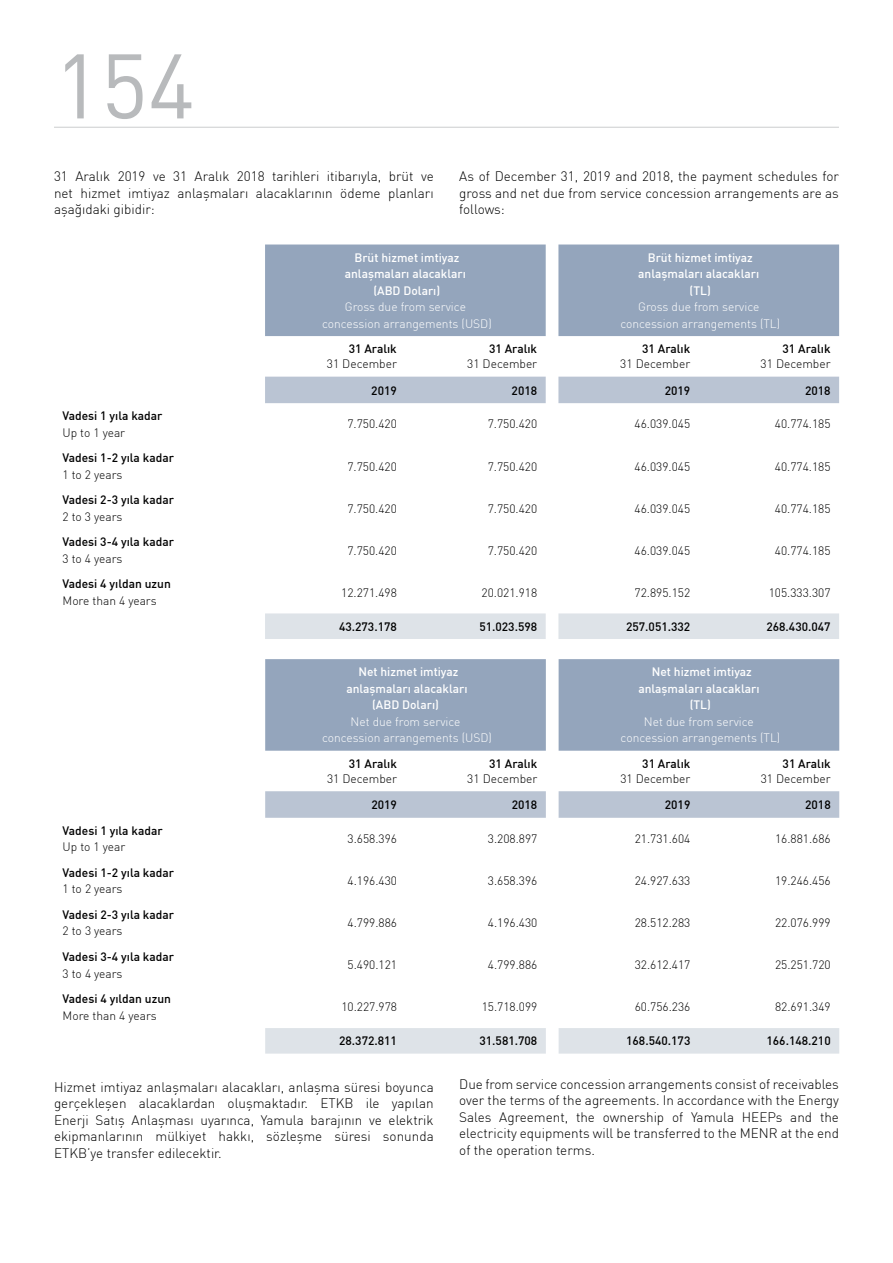
<style>
.page{position:relative;width:893px;height:1263px;background:#fff}
.page>*{position:absolute;margin:0;border:0;box-sizing:border-box;transform-origin:0 0}
.t1{font:90px "DIN";color:#b8babc}
.t2{font:300 13.5px/16.5px "DIN";color:#000;text-align:justify}
.t3{font:300 12px "DIN";color:#000}
.t4{font:500 12px "DIN";color:#000}
.t5{font:500 12px/16.5px "DIN";color:#fff;text-align:center}
.t6{font:300 12px/16.5px "DIN";color:#fff;text-align:center}
</style>
<div class="page">
<hr style="left:54px;top:127px;width:785px;height:1px;background:#d1d3d4">
<div style="left:265px;top:244px;width:574px;height:92px;background:#94a5bc"></div>
<div style="left:265px;top:377px;width:574px;height:26px;background:#bac4d3"></div>
<div style="left:265px;top:613px;width:574px;height:26px;background:#dee3e8"></div>
<div style="left:265px;top:659px;width:574px;height:92px;background:#94a5bc"></div>
<svg style="left:265px;top:791px;width:574px;height:27px;background:#bcc6d4"></svg>
<div style="left:265px;top:1028px;width:574px;height:25px;background:#dee3e8"></div>
<h1 class="t1" style="left:54px;top:30px;width:142px">154</h1>
<p class="t2" style="left:54px;top:168px;width:381px">31 Aralık 2019 ve 31 Aralık 2018 tarihleri itibarıyla, brüt ve net hizmet imtiyaz anlaşmaları alacaklarının ödeme planları aşağıdaki gibidir:</p>
<p class="t2" style="left:459px;top:168px;width:381px">As of December 31, 2019 and 2018, the payment schedules for gross and net due from service concession arrangements are as follows:</p>
<p class="t5" style="left:345px;top:249px;width:123px">Brüt hizmet imtiyaz anlaşmaları alacakları (ABD Doları)</p>
<p class="t6" style="left:322px;top:298px;width:171px">Gross due from service concession arrangements (USD)</p>
<p class="t5" style="left:638px;top:249px;width:123px">Brüt hizmet imtiyaz anlaşmaları alacakları (TL)</p>
<p class="t6" style="left:620px;top:298px;width:161px">Gross due from service concession arrangements (TL)</p>
<p class="t4" style="left:349px;top:341px;width:50px">31 Aralık</p>
<p class="t3" style="left:327px;top:356px;width:72px">31 December</p>
<p class="t4" style="left:489px;top:341px;width:50px">31 Aralık</p>
<p class="t3" style="left:467px;top:356px;width:72px">31 December</p>
<p class="t4" style="left:642px;top:341px;width:50px">31 Aralık</p>
<p class="t3" style="left:620px;top:356px;width:72px">31 December</p>
<p class="t4" style="left:782px;top:341px;width:50px">31 Aralık</p>
<p class="t3" style="left:761px;top:356px;width:72px">31 December</p>
<p class="t4" style="left:63px;top:408px;width:102px">Vadesi 1 yıla kadar</p>
<p class="t3" style="left:63px;top:425px;width:64px">Up to 1 year</p>
<p class="t4" style="left:63px;top:450px;width:113px">Vadesi 1-2 yıla kadar</p>
<p class="t3" style="left:63px;top:467px;width:61px">1 to 2 years</p>
<p class="t4" style="left:63px;top:492px;width:113px">Vadesi 2-3 yıla kadar</p>
<p class="t3" style="left:63px;top:509px;width:61px">2 to 3 years</p>
<p class="t4" style="left:63px;top:534px;width:113px">Vadesi 3-4 yıla kadar</p>
<p class="t3" style="left:63px;top:551px;width:61px">3 to 4 years</p>
<p class="t4" style="left:63px;top:576px;width:110px">Vadesi 4 yıldan uzun</p>
<p class="t3" style="left:63px;top:593px;width:96px">More than 4 years</p>
<p class="t4" style="left:63px;top:823px;width:102px">Vadesi 1 yıla kadar</p>
<p class="t3" style="left:63px;top:840px;width:64px">Up to 1 year</p>
<p class="t4" style="left:63px;top:865px;width:113px">Vadesi 1-2 yıla kadar</p>
<p class="t3" style="left:63px;top:882px;width:61px">1 to 2 years</p>
<p class="t4" style="left:63px;top:907px;width:113px">Vadesi 2-3 yıla kadar</p>
<p class="t3" style="left:63px;top:924px;width:61px">2 to 3 years</p>
<p class="t4" style="left:63px;top:949px;width:113px">Vadesi 3-4 yıla kadar</p>
<p class="t3" style="left:63px;top:966px;width:61px">3 to 4 years</p>
<p class="t4" style="left:63px;top:991px;width:110px">Vadesi 4 yıldan uzun</p>
<p class="t3" style="left:63px;top:1008px;width:96px">More than 4 years</p>
<p class="t4" style="left:371px;top:383px;width:27px">2019</p>
<p class="t4" style="left:512px;top:383px;width:27px">2018</p>
<p class="t4" style="left:665px;top:383px;width:27px">2019</p>
<p class="t4" style="left:805px;top:383px;width:27px">2018</p>
<p class="t3" style="left:347px;top:417px;width:51px">7.750.420</p>
<p class="t3" style="left:488px;top:417px;width:51px">7.750.420</p>
<p class="t3" style="left:635px;top:417px;width:57px">46.039.045</p>
<p class="t3" style="left:775px;top:417px;width:57px">40.774.185</p>
<p class="t3" style="left:347px;top:459px;width:51px">7.750.420</p>
<p class="t3" style="left:488px;top:459px;width:51px">7.750.420</p>
<p class="t3" style="left:635px;top:459px;width:57px">46.039.045</p>
<p class="t3" style="left:775px;top:459px;width:57px">40.774.185</p>
<p class="t3" style="left:347px;top:501px;width:51px">7.750.420</p>
<p class="t3" style="left:488px;top:501px;width:51px">7.750.420</p>
<p class="t3" style="left:635px;top:501px;width:57px">46.039.045</p>
<p class="t3" style="left:775px;top:501px;width:57px">40.774.185</p>
<p class="t3" style="left:347px;top:543px;width:51px">7.750.420</p>
<p class="t3" style="left:488px;top:543px;width:51px">7.750.420</p>
<p class="t3" style="left:635px;top:543px;width:57px">46.039.045</p>
<p class="t3" style="left:775px;top:543px;width:57px">40.774.185</p>
<p class="t3" style="left:341px;top:585px;width:57px">12.271.498</p>
<p class="t3" style="left:482px;top:585px;width:57px">20.021.918</p>
<p class="t3" style="left:635px;top:585px;width:57px">72.895.152</p>
<p class="t3" style="left:769px;top:585px;width:63px">105.333.307</p>
<p class="t4" style="left:339px;top:618px;width:59px">43.273.178</p>
<p class="t4" style="left:479px;top:618px;width:59px">51.023.598</p>
<p class="t4" style="left:626px;top:618px;width:66px">257.051.332</p>
<p class="t4" style="left:766px;top:618px;width:66px">268.430.047</p>
<p class="t5" style="left:346px;top:663px;width:123px">Net hizmet imtiyaz anlaşmaları alacakları (ABD Doları)</p>
<p class="t6" style="left:322px;top:713px;width:171px">Net due from service concession arrangements (USD)</p>
<p class="t5" style="left:638px;top:663px;width:123px">Net hizmet imtiyaz anlaşmaları alacakları (TL)</p>
<p class="t6" style="left:621px;top:713px;width:161px">Net due from service concession arrangements (TL)</p>
<p class="t4" style="left:349px;top:756px;width:50px">31 Aralık</p>
<p class="t3" style="left:327px;top:771px;width:72px">31 December</p>
<p class="t4" style="left:489px;top:756px;width:50px">31 Aralık</p>
<p class="t3" style="left:467px;top:771px;width:72px">31 December</p>
<p class="t4" style="left:642px;top:756px;width:50px">31 Aralık</p>
<p class="t3" style="left:620px;top:771px;width:72px">31 December</p>
<p class="t4" style="left:783px;top:756px;width:50px">31 Aralık</p>
<p class="t3" style="left:761px;top:771px;width:72px">31 December</p>
<p class="t4" style="left:371px;top:797px;width:27px">2019</p>
<p class="t4" style="left:512px;top:797px;width:27px">2018</p>
<p class="t4" style="left:665px;top:797px;width:27px">2019</p>
<p class="t4" style="left:805px;top:797px;width:27px">2018</p>
<p class="t3" style="left:347px;top:831px;width:51px">3.658.396</p>
<p class="t3" style="left:488px;top:831px;width:51px">3.208.897</p>
<p class="t3" style="left:635px;top:831px;width:57px">21.731.604</p>
<p class="t3" style="left:775px;top:831px;width:57px">16.881.686</p>
<p class="t3" style="left:347px;top:873px;width:51px">4.196.430</p>
<p class="t3" style="left:488px;top:873px;width:51px">3.658.396</p>
<p class="t3" style="left:635px;top:873px;width:57px">24.927.633</p>
<p class="t3" style="left:775px;top:873px;width:57px">19.246.456</p>
<p class="t3" style="left:347px;top:915px;width:51px">4.799.886</p>
<p class="t3" style="left:488px;top:915px;width:51px">4.196.430</p>
<p class="t3" style="left:635px;top:915px;width:57px">28.512.283</p>
<p class="t3" style="left:775px;top:915px;width:57px">22.076.999</p>
<p class="t3" style="left:347px;top:957px;width:51px">5.490.121</p>
<p class="t3" style="left:488px;top:957px;width:51px">4.799.886</p>
<p class="t3" style="left:635px;top:957px;width:57px">32.612.417</p>
<p class="t3" style="left:775px;top:957px;width:57px">25.251.720</p>
<p class="t3" style="left:341px;top:1000px;width:57px">10.227.978</p>
<p class="t3" style="left:482px;top:1000px;width:57px">15.718.099</p>
<p class="t3" style="left:635px;top:1000px;width:57px">60.756.236</p>
<p class="t3" style="left:775px;top:1000px;width:57px">82.691.349</p>
<p class="t4" style="left:339px;top:1033px;width:59px">28.372.811</p>
<p class="t4" style="left:479px;top:1033px;width:59px">31.581.708</p>
<p class="t4" style="left:626px;top:1033px;width:66px">168.540.173</p>
<p class="t4" style="left:766px;top:1033px;width:66px">166.148.210</p>
<p class="t2" style="left:54px;top:1078px;width:381px">Hizmet imtiyaz anlaşmaları alacakları, anlaşma süresi boyunca gerçekleşen alacaklardan oluşmaktadır. ETKB ile yapılan Enerji Satış Anlaşması uyarınca, Yamula barajının ve elektrik ekipmanlarının mülkiyet hakkı, sözleşme süresi sonunda ETKB’ye transfer edilecektir.</p>
<p class="t2" style="left:459px;top:1075px;width:381px">Due from service concession arrangements consist of receivables over the terms of the agreements. In accordance with the Energy Sales Agreement, the ownership of Yamula HEEPs and the electricity equipments will be transferred to the MENR at the end of the operation terms.</p>
</div>
